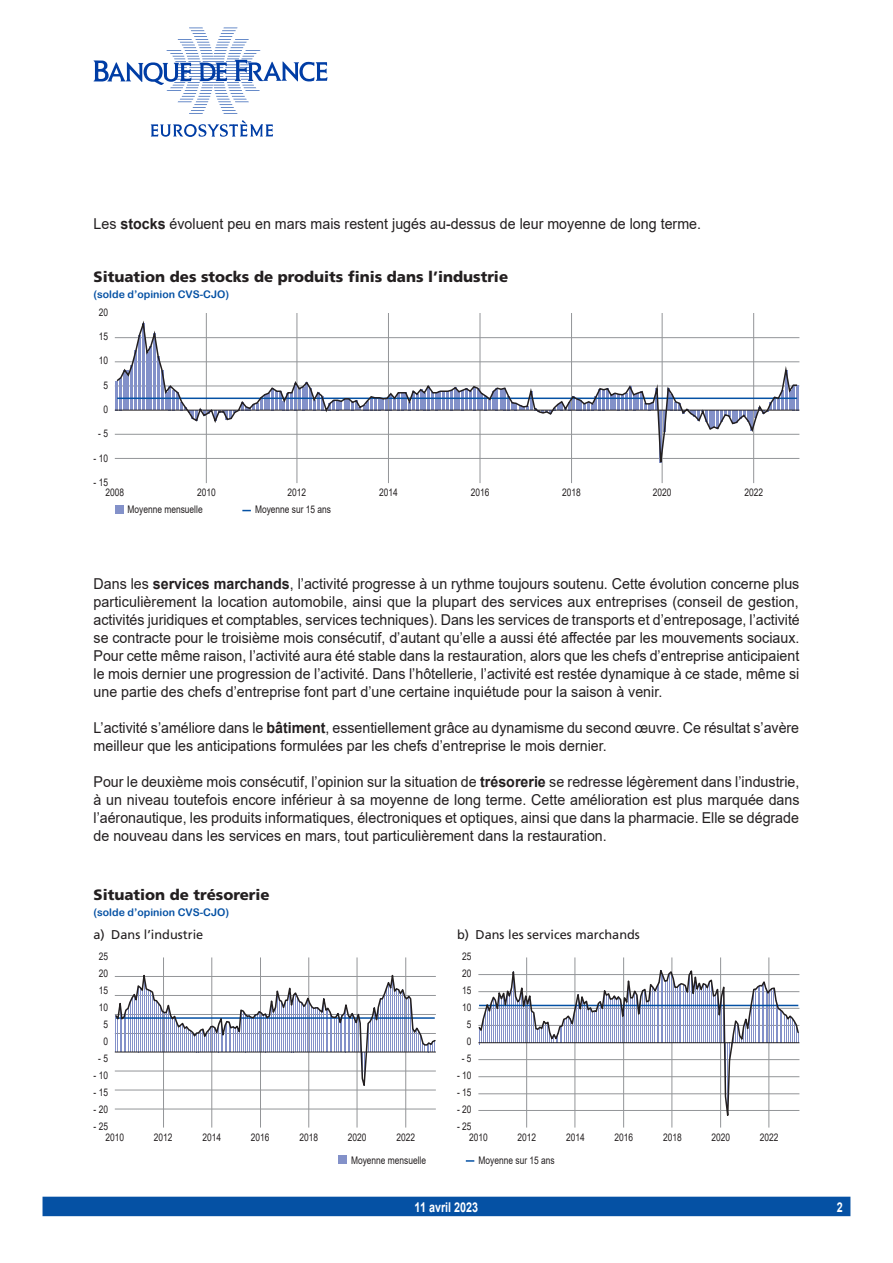
<style>
.page{position:relative;width:893px;height:1263px;background:#fff}
.page>*{position:absolute;margin:0;border:0;box-sizing:border-box;transform-origin:0 0}
.t1{font:15px/18px "Arial";color:#231f20;text-align:justify;scale:.95 1}
.t2{font:900 15px "Frutiger LT Std";color:#231f20}
.t3{font:700 13.5px "Arial";color:#fff;scale:.8 1}
.t4{font:12.75px "Frutiger LT Std";color:#231f20}
.t5{font:10.5px "Arial";color:#231f20;scale:.8 1}
.t6{font:10.5px "Arial Rounded MT Bold";color:#0551a4}
.s1{font-weight:700}
</style>
<div class="page">
<div style="left:43px;top:1197px;width:807px;height:19px;background:#0551a4"></div>
<svg style="left:94px;top:28px;width:233px;height:86px"></svg>
<svg style="left:151px;top:120px;width:122px;height:17px"></svg>
<hr style="left:206px;top:313px;width:1px;height:170px;background:#939598">
<hr style="left:297px;top:313px;width:1px;height:170px;background:#939598">
<hr style="left:388px;top:313px;width:1px;height:170px;background:#939598">
<hr style="left:480px;top:313px;width:1px;height:170px;background:#939598">
<hr style="left:571px;top:313px;width:1px;height:170px;background:#939598">
<hr style="left:662px;top:313px;width:1px;height:170px;background:#939598">
<hr style="left:753px;top:313px;width:1px;height:170px;background:#939598">
<div style="left:115px;top:505px;width:8px;height:8px;background:#8391c9"></div>
<svg style="left:115px;top:317px;width:684px;height:163px"></svg>
<hr style="left:115px;top:410px;width:684px;height:1px;background:#231f20">
<hr style="left:115px;top:1109px;width:321px;height:1px;background:#939598">
<hr style="left:163px;top:957px;width:1px;height:170px;background:#939598">
<hr style="left:212px;top:957px;width:1px;height:170px;background:#939598">
<hr style="left:260px;top:957px;width:1px;height:170px;background:#939598">
<hr style="left:308px;top:957px;width:1px;height:170px;background:#939598">
<hr style="left:357px;top:957px;width:1px;height:170px;background:#939598">
<hr style="left:405px;top:957px;width:1px;height:170px;background:#939598">
<svg style="left:114px;top:965px;width:322px;height:129px"></svg>
<hr style="left:115px;top:1052px;width:321px;height:1px;background:#231f20">
<svg style="left:478px;top:957px;width:321px;height:171px"></svg>
<hr style="left:478px;top:1042px;width:321px;height:1px;background:#231f20">
<svg style="left:466px;top:1160px;width:8px;height:2px"></svg>
<div style="left:338px;top:1155px;width:9px;height:9px;background:#8391c9"></div>
<p class="t1" style="left:94px;top:215px;width:641px">Les <span class="s1">stocks</span> évoluent peu en mars mais restent jugés au‑dessus de leur moyenne de long terme.</p>
<p class="t2" style="left:94px;top:268px;width:416px">Situation des stocks de produits finis dans l’industrie</p>
<p class="t6" style="left:94px;top:288px;width:137px">(solde d’opinion CVS-CJO)</p>
<p class="t5" style="left:99px;top:305px;width:13px">20</p>
<p class="t5" style="left:99px;top:329px;width:13px">15</p>
<p class="t5" style="left:99px;top:353px;width:13px">10</p>
<p class="t5" style="left:103px;top:378px;width:7px">5</p>
<p class="t5" style="left:103px;top:402px;width:7px">0</p>
<p class="t5" style="left:98px;top:426px;width:14px">- 5</p>
<p class="t5" style="left:94px;top:451px;width:20px">- 10</p>
<p class="t5" style="left:94px;top:475px;width:20px">- 15</p>
<p class="t5" style="left:105px;top:485px;width:25px">2008</p>
<p class="t5" style="left:197px;top:485px;width:25px">2010</p>
<p class="t5" style="left:288px;top:485px;width:25px">2012</p>
<p class="t5" style="left:379px;top:485px;width:25px">2014</p>
<p class="t5" style="left:471px;top:485px;width:25px">2016</p>
<p class="t5" style="left:562px;top:485px;width:25px">2018</p>
<p class="t5" style="left:653px;top:485px;width:25px">2020</p>
<p class="t5" style="left:744px;top:485px;width:25px">2022</p>
<p class="t5" style="left:128px;top:502px;width:95px">Moyenne mensuelle</p>
<p class="t5" style="left:255px;top:502px;width:97px">Moyenne sur 15 ans</p>
<p class="t1" style="left:94px;top:575px;width:745px">Dans les <span class="s1">services marchands</span>, l’activité progresse à un rythme toujours soutenu. Cette évolution concerne plus particulièrement la location automobile, ainsi que la plupart des services aux entreprises (conseil de gestion, activités juridiques et comptables, services techniques). Dans les services de transports et d’entreposage, l’activité se contracte pour le troisième mois consécutif, d’autant qu’elle a aussi été affectée par les mouvements sociaux.<br>Pour cette même raison, l’activité aura été stable dans la restauration, alors que les chefs d’entreprise anticipaient le mois dernier une progression de l’activité. Dans l’hôtellerie, l’activité est restée dynamique à ce stade, même si une partie des chefs d’entreprise font part d’une certaine inquiétude pour la saison à venir.</p>
<p class="t1" style="left:94px;top:719px;width:744px">L’activité s’améliore dans le <span class="s1">bâtiment</span>, essentiellement grâce au dynamisme du second œuvre. Ce résultat s’avère meilleur que les anticipations formulées par les chefs d’entreprise le mois dernier.</p>
<p class="t1" style="left:94px;top:773px;width:745px">Pour le deuxième mois consécutif, l’opinion sur la situation de <span class="s1">trésorerie</span> se redresse légèrement dans l’industrie, à un niveau toutefois encore inférieur à sa moyenne de long terme. Cette amélioration est plus marquée dans l’aéronautique, les produits informatiques, électroniques et optiques, ainsi que dans la pharmacie. Elle se dégrade de nouveau dans les services en mars, tout particulièrement dans la restauration.</p>
<p class="t2" style="left:94px;top:886px;width:178px">Situation de trésorerie</p>
<p class="t6" style="left:94px;top:906px;width:137px">(solde d’opinion CVS-CJO)</p>
<p class="t4" style="left:94px;top:926px;width:111px">a) Dans l’industrie</p>
<p class="t4" style="left:457px;top:926px;width:184px">b) Dans les services marchands</p>
<p class="t5" style="left:99px;top:949px;width:13px">25</p>
<p class="t5" style="left:462px;top:949px;width:13px">25</p>
<p class="t5" style="left:99px;top:966px;width:13px">20</p>
<p class="t5" style="left:462px;top:966px;width:13px">20</p>
<p class="t5" style="left:99px;top:983px;width:13px">15</p>
<p class="t5" style="left:462px;top:983px;width:13px">15</p>
<p class="t5" style="left:99px;top:1000px;width:13px">10</p>
<p class="t5" style="left:462px;top:1000px;width:13px">10</p>
<p class="t5" style="left:103px;top:1017px;width:7px">5</p>
<p class="t5" style="left:467px;top:1017px;width:7px">5</p>
<p class="t5" style="left:103px;top:1034px;width:7px">0</p>
<p class="t5" style="left:467px;top:1034px;width:7px">0</p>
<p class="t5" style="left:98px;top:1051px;width:14px">- 5</p>
<p class="t5" style="left:462px;top:1051px;width:14px">- 5</p>
<p class="t5" style="left:94px;top:1068px;width:20px">- 10</p>
<p class="t5" style="left:457px;top:1068px;width:20px">- 10</p>
<p class="t5" style="left:94px;top:1085px;width:20px">- 15</p>
<p class="t5" style="left:457px;top:1085px;width:20px">- 15</p>
<p class="t5" style="left:94px;top:1102px;width:20px">- 20</p>
<p class="t5" style="left:457px;top:1102px;width:20px">- 20</p>
<p class="t5" style="left:94px;top:1119px;width:20px">- 25</p>
<p class="t5" style="left:457px;top:1119px;width:20px">- 25</p>
<p class="t5" style="left:105px;top:1130px;width:25px">2010</p>
<p class="t5" style="left:154px;top:1130px;width:25px">2012</p>
<p class="t5" style="left:202px;top:1130px;width:25px">2014</p>
<p class="t5" style="left:251px;top:1130px;width:25px">2016</p>
<p class="t5" style="left:299px;top:1130px;width:25px">2018</p>
<p class="t5" style="left:348px;top:1130px;width:25px">2020</p>
<p class="t5" style="left:396px;top:1130px;width:25px">2022</p>
<p class="t5" style="left:469px;top:1130px;width:25px">2010</p>
<p class="t5" style="left:517px;top:1130px;width:25px">2012</p>
<p class="t5" style="left:566px;top:1130px;width:25px">2014</p>
<p class="t5" style="left:614px;top:1130px;width:25px">2016</p>
<p class="t5" style="left:663px;top:1130px;width:25px">2018</p>
<p class="t5" style="left:711px;top:1130px;width:25px">2020</p>
<p class="t5" style="left:760px;top:1130px;width:25px">2022</p>
<p class="t5" style="left:351px;top:1153px;width:95px">Moyenne mensuelle</p>
<p class="t5" style="left:479px;top:1153px;width:97px">Moyenne sur 15 ans</p>
<p class="t3" style="left:415px;top:1197px;width:81px">11 avril 2023</p>
<p class="t3" style="left:837px;top:1197px;width:9px">2</p>
</div>
